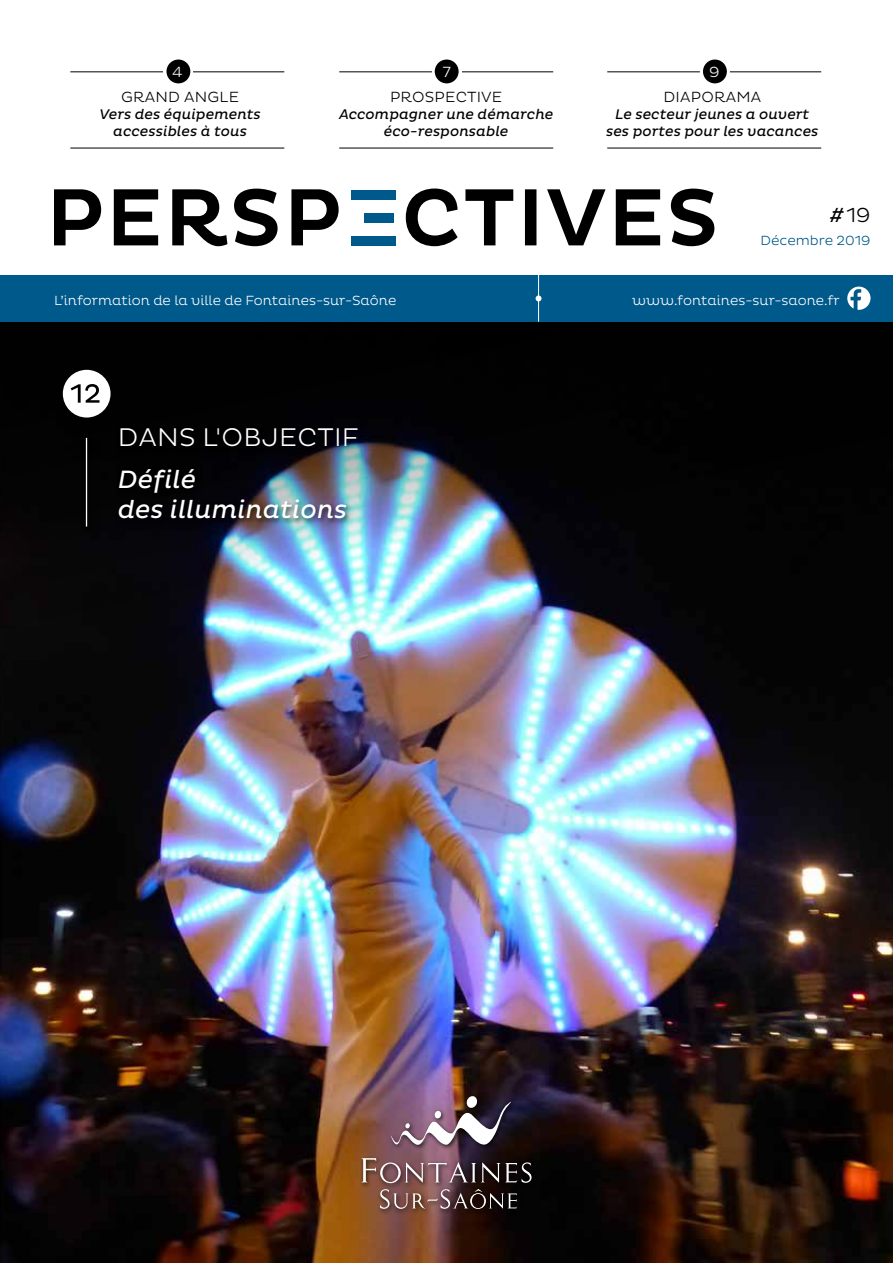
<style>
.page{position:relative;width:893px;height:1263px;background:#fff}
.page>*{position:absolute;margin:0;border:0;box-sizing:border-box;transform-origin:0 0}
.t1{font:300 25.95px "Pluto";letter-spacing:.015em;color:#fff}
.t2{font:italic 25.5px/30px "Pluto";color:#fff}
.t3{font:300 20.7px "Pluto Sans";color:#000}
.t4{font:300 15px "Pluto";letter-spacing:.015em;color:#000}
.t5{font:300 15px "Pluto";color:#fff}
.t6{font:italic 14.25px/17.1px "Pluto";color:#000;text-align:center}
.t7{font:300 13.5px "Pluto";color:#fff}
.t8{font:300 13.5px "Pluto Sans";color:#00598b}
.s1{font-weight:400;font-style:italic}
</style>
<div class="page">
<img style="left:0;top:742px;width:893px;height:521px">
<img style="left:0;top:322px;width:893px;height:420px">
<div style="left:0;top:275px;width:893px;height:47px;background:#00598b"></div>
<svg style="left:54px;top:189px;width:47px;height:56px"></svg>
<svg style="left:114px;top:188px;width:600px;height:58px"></svg>
<div style="left:351px;top:190px;width:45px;height:10px;background:#00598b"></div>
<div style="left:364px;top:213px;width:30px;height:10px;background:#00598b"></div>
<div style="left:351px;top:236px;width:45px;height:10px;background:#00598b"></div>
<div style="left:359px;top:1093px;width:179px;height:122px;background:#000;opacity:.79"></div>
<img style="left:390px;top:1095px;width:121px;height:50px">
<svg style="left:361px;top:1158px;width:170px;height:25px;background:#6e5558"></svg>
<svg style="left:380px;top:1189px;width:137px;height:20px;background:#684f4c"></svg>
<hr style="left:538px;top:269px;width:1px;height:53px;background:#fff">
<svg style="left:536px;top:295px;width:5px;height:6px"></svg>
<svg style="left:847px;top:287px;width:23px;height:23px"></svg>
<hr style="left:607px;top:71px;width:93px;height:1px;background:#000">
<hr style="left:339px;top:71px;width:93px;height:1px;background:#000">
<hr style="left:70px;top:71px;width:93px;height:1px;background:#000">
<hr style="left:730px;top:71px;width:91px;height:1px;background:#000">
<hr style="left:462px;top:71px;width:91px;height:1px;background:#000">
<hr style="left:193px;top:71px;width:91px;height:1px;background:#000">
<hr style="left:607px;top:148px;width:214px;height:1px;background:#000">
<hr style="left:339px;top:148px;width:214px;height:1px;background:#000">
<hr style="left:70px;top:148px;width:214px;height:1px;background:#000">
<div style="left:166px;top:60px;width:24px;height:23px;background:#000;border-radius:50%"></div>
<div style="left:435px;top:60px;width:24px;height:23px;background:#000;border-radius:50%"></div>
<div style="left:703px;top:60px;width:24px;height:23px;background:#000;border-radius:50%"></div>
<div style="left:83px;top:425px;width:280px;height:107px;background:#000;opacity:.5"></div>
<div style="left:116px;top:423px;width:252px;height:35px;background:#000"></div>
<div style="left:114px;top:465px;width:243px;height:65px;background:#000;opacity:.3"></div>
<div style="left:84px;top:437px;width:17px;height:103px;background:#000"></div>
<hr style="left:86px;top:438px;width:1px;height:89px;background:#fff">
<svg style="left:63px;top:370px;width:48px;height:47px"></svg>
<p class="t5" style="left:172px;top:63px;width:12px">4</p>
<p class="t5" style="left:443px;top:63px;width:10px">7</p>
<p class="t5" style="left:709px;top:63px;width:12px">9</p>
<p class="t4" style="left:121px;top:88px;width:120px">GRAND ANGLE</p>
<p class="t6" style="left:99px;top:106px;width:163px">Vers des équipements accessibles à tous</p>
<p class="t4" style="left:390px;top:88px;width:114px">PROSPECTIVE</p>
<p class="t6" style="left:339px;top:106px;width:216px">Accompagner une démarche éco-responsable</p>
<p class="t4" style="left:663px;top:88px;width:99px">DIAPORAMA</p>
<p class="t6" style="left:606px;top:106px;width:214px">Le secteur jeunes a ouvert ses portes pour les vacances</p>
<h3 class="t3" style="left:830px;top:203px;width:42px"><span class="s1">#</span>19</h3>
<p class="t8" style="left:760px;top:232px;width:112px">Décembre 2019</p>
<p class="t7" style="left:54px;top:293px;width:344px">L’information de la ville de Fontaines-sur-Saône</p>
<p class="t7" style="left:632px;top:293px;width:209px">www.fontaines-sur-saone.fr</p>
<h1 class="t1" style="left:118px;top:423px;width:242px">DANS L'OBJECTIF</h1>
<h2 class="t2" style="left:118px;top:465px;width:231px">Défilé<br>des illuminations</h2>
</div>
